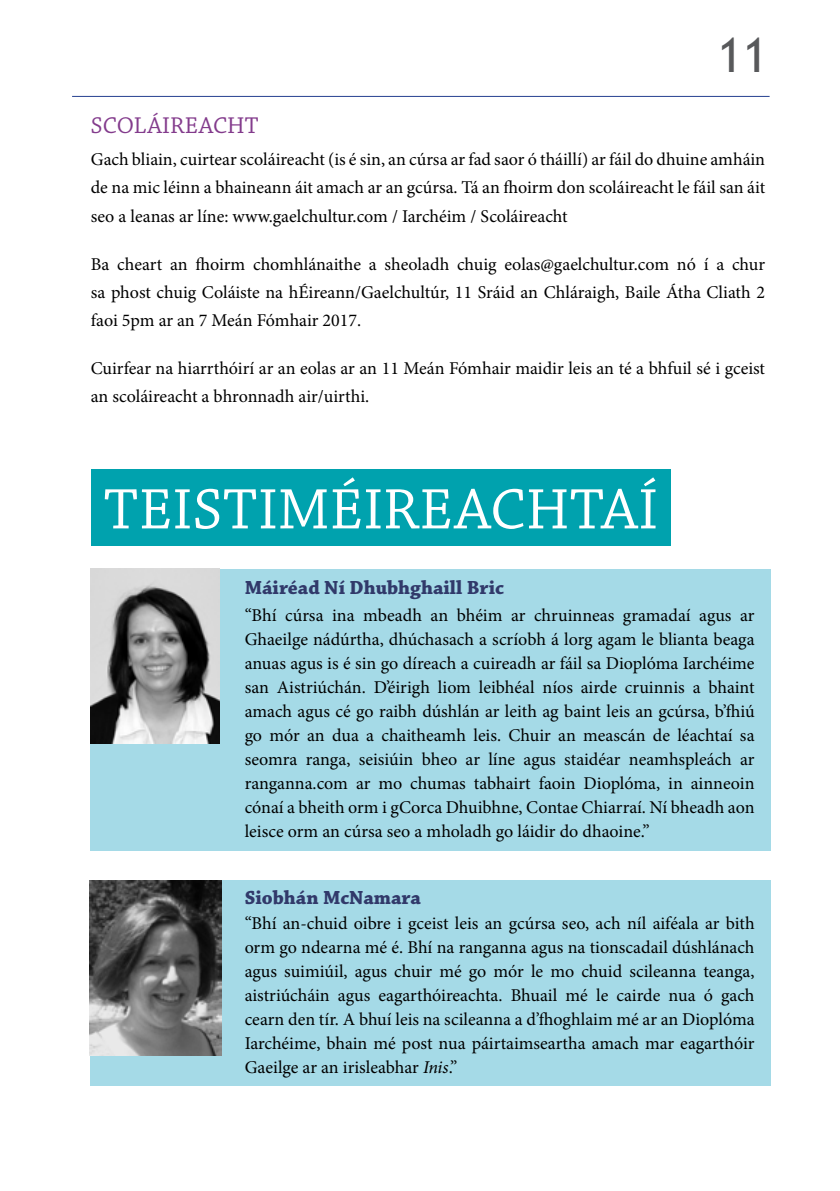
<style>
.page{position:relative;width:840px;height:1191px;background:#fff}
.page>*{position:absolute;margin:0;border:0;box-sizing:border-box;transform-origin:0 0}
.t1{font:60px "Chaparral Pro";letter-spacing:.005em;color:#fff}
.t2{font:48px "Trebuchet MS";color:#58595b}
.t3{font:24px "Chaparral Pro";letter-spacing:.005em;color:#833b8c}
.t4{font:700 20px "Chaparral Pro";color:#31396a}
.t5{font:18px/24px "Minion Pro";color:#000;text-align:justify}
.s1{font-style:italic}
</style>
<div class="page">
<hr style="left:72px;top:96px;width:697px;height:1px;background:#25408f">
<div style="left:91px;top:469px;width:579px;height:76px;background:#00a2ae"></div>
<div style="left:90px;top:569px;width:680px;height:281px;background:#a5dae7"></div>
<div style="left:90px;top:880px;width:680px;height:205px;background:#a5dae7"></div>
<img style="left:89px;top:880px;width:132px;height:175px">
<img style="left:90px;top:569px;width:130px;height:174px">
<h2 class="t2" style="left:717px;top:27px;width:52px">11</h2>
<h3 class="t3" style="left:91px;top:113px;width:169px">SCOLÁIREACHT</h3>
<p class="t5" style="left:91px;top:146px;width:675px;line-height:28px">Gach bliain, cuirtear scoláireacht (is é sin, an cúrsa ar fad saor ó tháillí) ar fáil do dhuine amháin de na mic léinn a bhaineann áit amach ar an gcúrsa. Tá an fhoirm don scoláireacht le fáil san áit seo a leanas ar líne: www.gaelchultur.com / Iarchéim / Scoláireacht</p>
<p class="t5" style="left:91px;top:250px;width:675px;line-height:28px">Ba cheart an fhoirm chomhlánaithe a sheoladh chuig eolas@gaelchultur.com nó í a chur sa phost chuig Coláiste na hÉireann/Gaelchultúr, 11 Sráid an Chláraigh, Baile Átha Cliath 2 faoi 5pm ar an 7 Meán Fómhair 2017.</p>
<p class="t5" style="left:91px;top:354px;width:675px;line-height:28px">Cuirfear na hiarrthóirí ar an eolas ar an 11 Meán Fómhair maidir leis an té a bhfuil sé i gceist an scoláireacht a bhronnadh air/uirthi.</p>
<h1 class="t1" style="left:104px;top:476px;width:555px">TEISTIMÉIREACHTAÍ</h1>
<p class="t4" style="left:244px;top:576px;width:261px">Máiréad Ní Dhubhghaill Bric</p>
<p class="t5" style="left:244px;top:603px;width:511px">“Bhí cúrsa ina mbeadh an bhéim ar chruinneas gramadaí agus ar Ghaeilge nádúrtha, dhúchasach a scríobh á lorg agam le blianta beaga anuas agus is é sin go díreach a cuireadh ar fáil sa Dioplóma Iarchéime san Aistriúchán. D’éirigh liom leibhéal níos airde cruinnis a bhaint amach agus cé go raibh dúshlán ar leith ag baint leis an gcúrsa, b’fhiú go mór an dua a chaitheamh leis. Chuir an meascán de léachtaí sa seomra ranga, seisiúin bheo ar líne agus staidéar neamhspleách ar ranganna.com ar mo chumas tabhairt faoin Dioplóma, in ainneoin cónaí a bheith orm i gCorca Dhuibhne, Contae Chiarraí. Ní bheadh aon leisce orm an cúrsa seo a mholadh go láidir do dhaoine.”</p>
<p class="t4" style="left:244px;top:886px;width:177px">Siobhán McNamara</p>
<p class="t5" style="left:244px;top:911px;width:511px">“Bhí an-chuid oibre i gceist leis an gcúrsa seo, ach níl aiféala ar bith orm go ndearna mé é. Bhí na ranganna agus na tionscadail dúshlánach agus suimiúil, agus chuir mé go mór le mo chuid scileanna teanga, aistriúcháin agus eagarthóireachta. Bhuail mé le cairde nua ó gach cearn den tír. A bhuí leis na scileanna a d’fhoghlaim mé ar an Dioplóma Iarchéime, bhain mé post nua páirtaimseartha amach mar eagarthóir Gaeilge ar an irisleabhar <span class="s1">Inis</span>.”</p>
</div>
